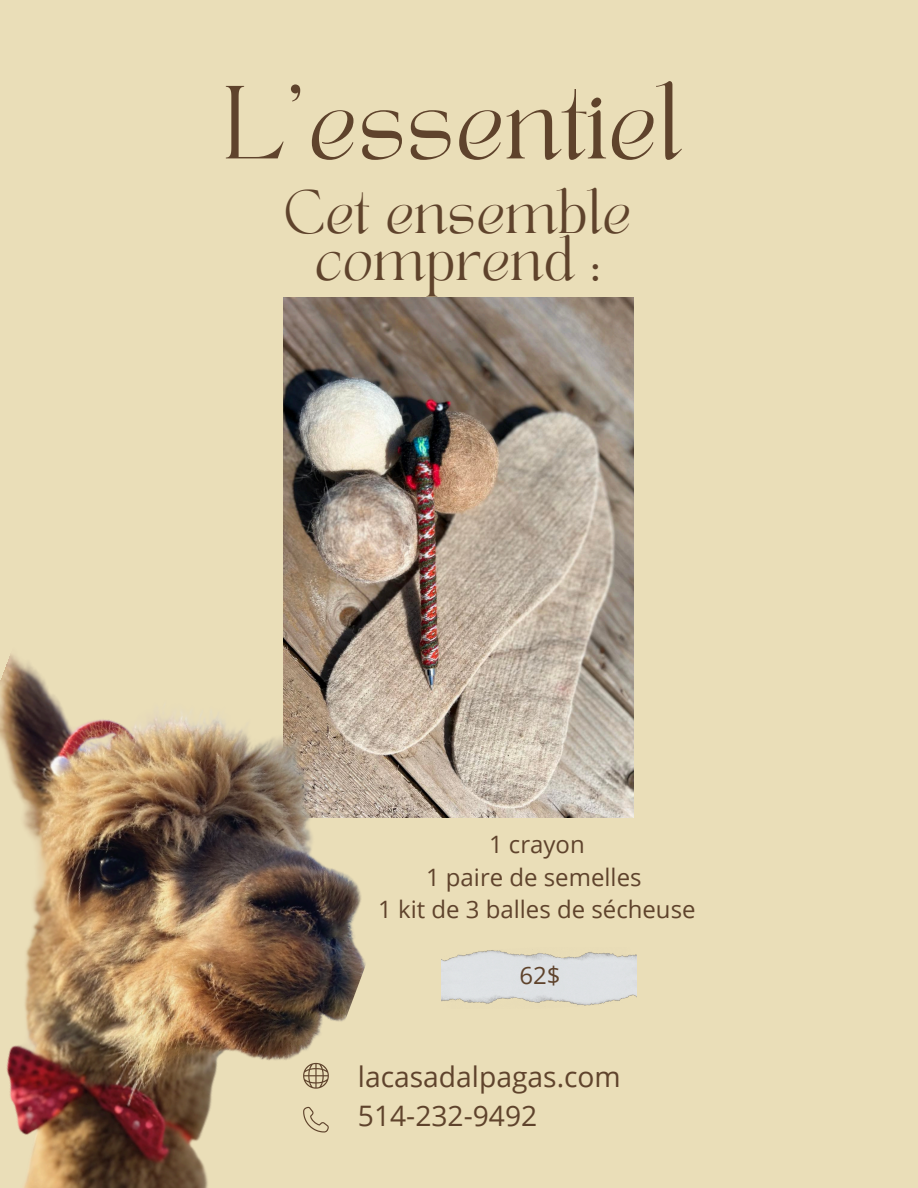
<style>
.page{position:relative;width:918px;height:1188px;background:#eadeb8}
.page>*{position:absolute;margin:0;border:0;box-sizing:border-box;transform-origin:0 0}
.t1{font:72.45px "TANAEGEAN";color:#5f432c}
.t2{font:42.45px "TANAEGEAN";color:#5f432c}
.t3{font:28.2px/39.2px "Open Sans";color:#5f432c}
.t4{font:24px "Open Sans";color:#5f432c}
</style>
<div class="page">
<img style="left:284px;top:298px;width:350px;height:519px">
<img style="left:0;top:577px;width:453px;height:611px">
<img style="left:442px;top:947px;width:195px;height:62px">
<p class="t1" style="left:223px;top:81px;width:460px">L’essentiel</p>
<p class="t2" style="left:284px;top:188px;width:350px">Cet ensemble</p>
<p class="t2" style="left:315px;top:234px;width:286px">comprend :</p>
<p class="t4" style="left:489px;top:827px;width:97px">1 crayon</p>
<p class="t4" style="left:426px;top:860px;width:217px">1 paire de semelles</p>
<p class="t4" style="left:378px;top:893px;width:319px">1 kit de 3 balles de sécheuse</p>
<p class="t4" style="left:519px;top:958px;width:43px">62$</p>
<h2 class="t3" style="left:358px;top:1056px;width:265px">lacasadalpagas.com<br>514-232-9492</h2>
</div>
